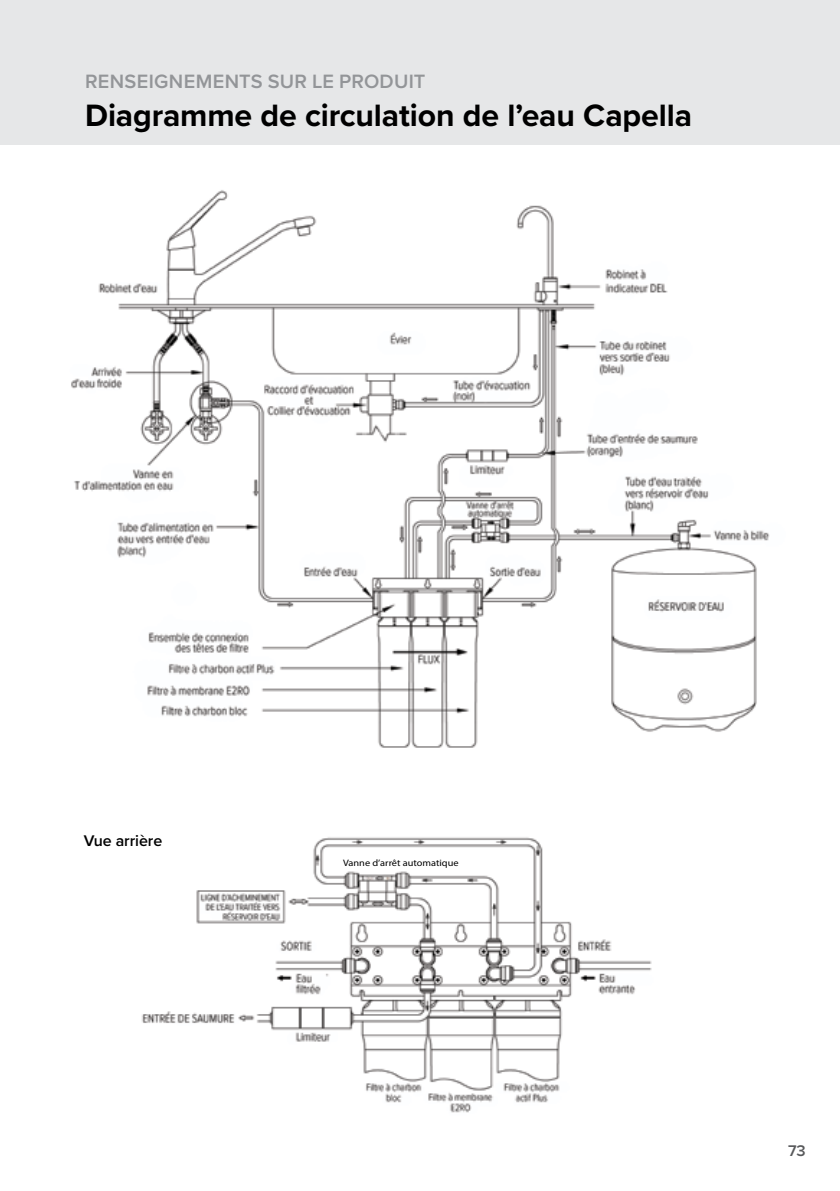
<style>
.page{position:relative;width:840px;height:1191px;background:#fff}
.page>*{position:absolute;margin:0;border:0;box-sizing:border-box;transform-origin:0 0}
.t1{font:700 32px "Proxima Nova";letter-spacing:-.005em;color:#000}
.t2{font:600 20px "Proxima Nova";letter-spacing:.015em;color:#939598}
.t3{font:600 16px "Proxima Nova";letter-spacing:-.005em;color:#000}
.t4{font:600 16px "Proxima Nova";color:#58595b}
.t5{font:9.4px "Myriad Pro";color:#000;scale:1.1 1}
</style>
<div class="page">
<div style="left:0;top:0;width:839px;height:144px;background:#e6e7e8"></div>
<img style="left:71px;top:190px;width:699px;height:923px">
<div style="left:336px;top:856px;width:128px;height:12px;background:#fff"></div>
<p class="t2" style="left:85px;top:66px;width:341px">RENSEIGNEMENTS SUR LE PRODUIT</p>
<p class="t1" style="left:85px;top:92px;width:608px">Diagramme de circulation de l’eau Capella</p>
<p class="t3" style="left:84px;top:828px;width:80px">Vue arrière</p>
<p class="t5" style="left:343px;top:857px;width:106px">Vanne d’arrêt automatique</p>
<p class="t4" style="left:787px;top:1139px;width:19px">73</p>
</div>
